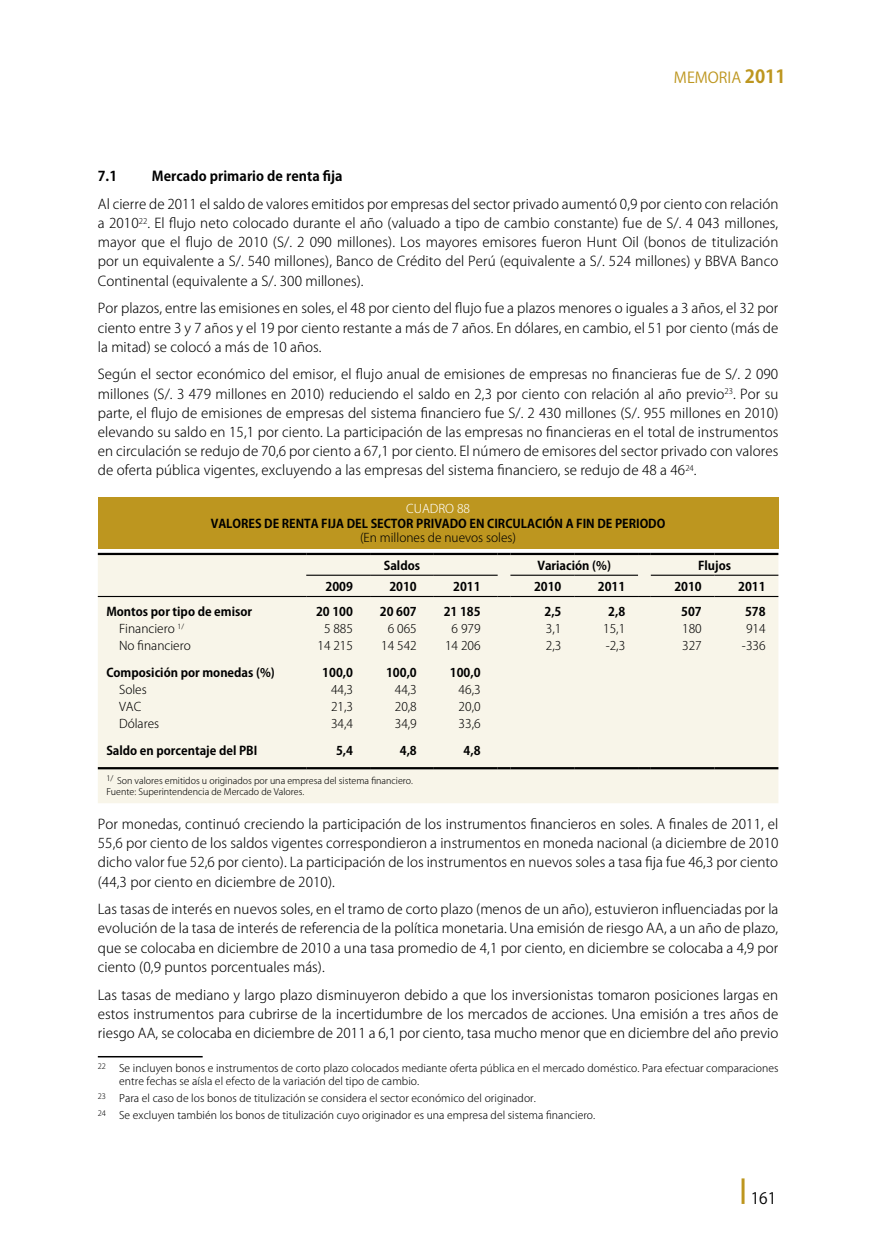
<style>
.page{position:relative;width:872px;height:1255px;background:#fff}
.page>*{position:absolute;margin:0;border:0;box-sizing:border-box;transform-origin:0 0}
.t1{font:15.75px "Koz Go Pro";color:#000}
.t2{font:15px "Koz Go Pro";color:#bd961f}
.t3{font:300 13.5px/19.2px "Koz Go Pro";letter-spacing:.005em;color:#000;text-align:justify}
.t4{font:700 13.5px "Koz Go Pro";letter-spacing:.005em;color:#000}
.t5{font:700 12px "Koz Go Pro";color:#000}
.t6{font:300 12px "Koz Go Pro";color:#000}
.t7{font:300 12px "Koz Go Pro";color:#fff}
.t8{font:300 10.5px/12.6px "Koz Go Pro";letter-spacing:.005em;color:#000}
.t9{font:300 9px/10.8px "Koz Go Pro";color:#000}
.s1{font-weight:700;font-size:18px}
</style>
<div class="page">
<hr style="left:741px;top:1178px;width:3px;height:25px;background:#bd961f">
<hr style="left:98px;top:1055px;width:105px;height:2px;background:#000">
<div style="left:98px;top:555px;width:680px;height:248px;background:#f8f5e9"></div>
<hr style="left:98px;top:553px;width:208px;height:2px;background:#000">
<hr style="left:306px;top:553px;width:64px;height:2px;background:#000">
<hr style="left:370px;top:553px;width:64px;height:2px;background:#000">
<hr style="left:434px;top:553px;width:63px;height:2px;background:#000">
<svg style="left:497px;top:553px;width:13px;height:2px"></svg>
<hr style="left:510px;top:553px;width:64px;height:2px;background:#000">
<hr style="left:574px;top:553px;width:64px;height:2px;background:#000">
<svg style="left:638px;top:553px;width:13px;height:2px"></svg>
<hr style="left:651px;top:553px;width:63px;height:2px;background:#000">
<hr style="left:714px;top:553px;width:64px;height:2px;background:#000">
<hr style="left:306px;top:574px;width:64px;height:1px;background:#000">
<hr style="left:370px;top:574px;width:64px;height:1px;background:#000">
<hr style="left:434px;top:574px;width:63px;height:1px;background:#000">
<hr style="left:510px;top:574px;width:64px;height:1px;background:#000">
<hr style="left:574px;top:574px;width:64px;height:1px;background:#000">
<hr style="left:651px;top:574px;width:63px;height:1px;background:#000">
<hr style="left:714px;top:574px;width:64px;height:1px;background:#000">
<hr style="left:98px;top:596px;width:208px;height:1px;background:#000">
<hr style="left:306px;top:596px;width:64px;height:1px;background:#000">
<hr style="left:370px;top:596px;width:64px;height:1px;background:#000">
<hr style="left:434px;top:596px;width:63px;height:1px;background:#000">
<svg style="left:497px;top:596px;width:13px;height:1px"></svg>
<hr style="left:510px;top:596px;width:64px;height:1px;background:#000">
<hr style="left:574px;top:596px;width:64px;height:1px;background:#000">
<svg style="left:638px;top:596px;width:13px;height:1px"></svg>
<hr style="left:651px;top:596px;width:63px;height:1px;background:#000">
<hr style="left:714px;top:596px;width:64px;height:1px;background:#000">
<hr style="left:98px;top:767px;width:208px;height:2px;background:#000">
<hr style="left:306px;top:767px;width:64px;height:2px;background:#000">
<hr style="left:370px;top:767px;width:64px;height:2px;background:#000">
<hr style="left:434px;top:767px;width:63px;height:2px;background:#000">
<svg style="left:497px;top:767px;width:13px;height:2px"></svg>
<hr style="left:510px;top:767px;width:64px;height:2px;background:#000">
<hr style="left:574px;top:767px;width:64px;height:2px;background:#000">
<svg style="left:638px;top:767px;width:13px;height:2px"></svg>
<hr style="left:651px;top:767px;width:63px;height:2px;background:#000">
<hr style="left:714px;top:767px;width:64px;height:2px;background:#000">
<div style="left:98px;top:497px;width:680px;height:51px;background:#bd961f"></div>
<p class="t2" style="left:674px;top:68px;width:113px">MEMORIA <span class="s1">2011</span></p>
<p class="t4" style="left:98px;top:167px;width:21px">7.1</p>
<p class="t4" style="left:152px;top:167px;width:192px">Mercado primario de renta fija</p>
<p class="t3" style="left:98px;top:194px;width:682px">Al cierre de 2011 el saldo de valores emitidos por empresas del sector privado aumentó 0,9 por ciento con relación a 2010<sup>22</sup>. El flujo neto colocado durante el año (valuado a tipo de cambio constante) fue de S/. 4 043 millones, mayor que el flujo de 2010 (S/. 2 090 millones). Los mayores emisores fueron Hunt Oil (bonos de titulización por un equivalente a S/. 540 millones), Banco de Crédito del Perú (equivalente a S/. 524 millones) y BBVA Banco Continental (equivalente a S/. 300 millones).</p>
<p class="t3" style="left:98px;top:299px;width:682px">Por plazos, entre las emisiones en soles, el 48 por ciento del flujo fue a plazos menores o iguales a 3 años, el 32 por ciento entre 3 y 7 años y el 19 por ciento restante a más de 7 años. En dólares, en cambio, el 51 por ciento (más de la mitad) se colocó a más de 10 años.</p>
<p class="t3" style="left:98px;top:365px;width:682px">Según el sector económico del emisor, el flujo anual de emisiones de empresas no financieras fue de S/. 2 090 millones (S/. 3 479 millones en 2010) reduciendo el saldo en 2,3 por ciento con relación al año previo<sup>23</sup>. Por su parte, el flujo de emisiones de empresas del sistema financiero fue S/. 2 430 millones (S/. 955 millones en 2010) elevando su saldo en 15,1 por ciento. La participación de las empresas no financieras en el total de instrumentos en circulación se redujo de 70,6 por ciento a 67,1 por ciento. El número de emisores del sector privado con valores de oferta pública vigentes, excluyendo a las empresas del sistema financiero, se redujo de 48 a 46<sup>24</sup>.</p>
<p class="t7" style="left:406px;top:501px;width:65px">CUADRO 88</p>
<p class="t5" style="left:211px;top:515px;width:456px">VALORES DE RENTA FIJA DEL SECTOR PRIVADO EN CIRCULACIÓN A FIN DE PERIODO</p>
<p class="t6" style="left:360px;top:530px;width:158px">(En millones de nuevos soles)</p>
<p class="t5" style="left:384px;top:557px;width:38px">Saldos</p>
<p class="t5" style="left:537px;top:557px;width:75px">Variación (%)</p>
<p class="t5" style="left:698px;top:557px;width:35px">Flujos</p>
<p class="t5" style="left:325px;top:578px;width:29px">2009</p>
<p class="t5" style="left:389px;top:578px;width:29px">2010</p>
<p class="t5" style="left:453px;top:578px;width:29px">2011</p>
<p class="t5" style="left:534px;top:578px;width:29px">2010</p>
<p class="t5" style="left:598px;top:578px;width:29px">2011</p>
<p class="t5" style="left:674px;top:578px;width:29px">2010</p>
<p class="t5" style="left:738px;top:578px;width:29px">2011</p>
<p class="t5" style="left:106px;top:604px;width:147px">Montos por tipo de emisor</p>
<p class="t5" style="left:316px;top:604px;width:38px">20 100</p>
<p class="t5" style="left:380px;top:604px;width:38px">20 607</p>
<p class="t5" style="left:444px;top:604px;width:38px">21 185</p>
<p class="t5" style="left:544px;top:604px;width:18px">2,5</p>
<p class="t5" style="left:608px;top:604px;width:18px">2,8</p>
<p class="t5" style="left:681px;top:604px;width:22px">507</p>
<p class="t5" style="left:745px;top:604px;width:22px">578</p>
<p class="t6" style="left:119px;top:621px;width:67px">Financiero <sup>1/</sup></p>
<p class="t6" style="left:324px;top:621px;width:31px">5 885</p>
<p class="t6" style="left:388px;top:621px;width:31px">6 065</p>
<p class="t6" style="left:451px;top:621px;width:31px">6 979</p>
<p class="t6" style="left:546px;top:621px;width:17px">3,1</p>
<p class="t6" style="left:603px;top:621px;width:24px">15,1</p>
<p class="t6" style="left:682px;top:621px;width:21px">180</p>
<p class="t6" style="left:746px;top:621px;width:21px">914</p>
<p class="t6" style="left:119px;top:638px;width:73px">No financiero</p>
<p class="t6" style="left:317px;top:638px;width:37px">14 215</p>
<p class="t6" style="left:381px;top:638px;width:37px">14 542</p>
<p class="t6" style="left:445px;top:638px;width:37px">14 206</p>
<p class="t6" style="left:546px;top:638px;width:17px">2,3</p>
<p class="t6" style="left:605px;top:638px;width:21px">-2,3</p>
<p class="t6" style="left:682px;top:638px;width:21px">327</p>
<p class="t6" style="left:742px;top:638px;width:25px">-336</p>
<p class="t5" style="left:106px;top:664px;width:170px">Composición por monedas (%)</p>
<p class="t5" style="left:322px;top:664px;width:32px">100,0</p>
<p class="t5" style="left:386px;top:664px;width:32px">100,0</p>
<p class="t5" style="left:450px;top:664px;width:32px">100,0</p>
<p class="t6" style="left:119px;top:681px;width:29px">Soles</p>
<p class="t6" style="left:331px;top:681px;width:24px">44,3</p>
<p class="t6" style="left:395px;top:681px;width:24px">44,3</p>
<p class="t6" style="left:458px;top:681px;width:24px">46,3</p>
<p class="t6" style="left:119px;top:698px;width:24px">VAC</p>
<p class="t6" style="left:331px;top:698px;width:24px">21,3</p>
<p class="t6" style="left:395px;top:698px;width:24px">20,8</p>
<p class="t6" style="left:458px;top:698px;width:24px">20,0</p>
<p class="t6" style="left:119px;top:715px;width:42px">Dólares</p>
<p class="t6" style="left:331px;top:715px;width:24px">34,4</p>
<p class="t6" style="left:395px;top:715px;width:24px">34,9</p>
<p class="t6" style="left:458px;top:715px;width:24px">33,6</p>
<p class="t5" style="left:106px;top:742px;width:152px">Saldo en porcentaje del PBI</p>
<p class="t5" style="left:336px;top:742px;width:18px">5,4</p>
<p class="t5" style="left:400px;top:742px;width:18px">4,8</p>
<p class="t5" style="left:463px;top:742px;width:18px">4,8</p>
<p class="t9" style="left:106px;top:775px;width:308px"><sup>1/</sup> Son valores emitidos u originados por una empresa del sistema financiero.<br>Fuente: Superintendencia de Mercado de Valores.</p>
<p class="t3" style="left:98px;top:814px;width:682px">Por monedas, continuó creciendo la participación de los instrumentos financieros en soles. A finales de 2011, el 55,6 por ciento de los saldos vigentes correspondieron a instrumentos en moneda nacional (a diciembre de 2010 dicho valor fue 52,6 por ciento). La participación de los instrumentos en nuevos soles a tasa fija fue 46,3 por ciento (44,3 por ciento en diciembre de 2010).</p>
<p class="t3" style="left:98px;top:899px;width:682px">Las tasas de interés en nuevos soles, en el tramo de corto plazo (menos de un año), estuvieron influenciadas por la evolución de la tasa de interés de referencia de la política monetaria. Una emisión de riesgo AA, a un año de plazo, que se colocaba en diciembre de 2010 a una tasa promedio de 4,1 por ciento, en diciembre se colocaba a 4,9 por ciento (0,9 puntos porcentuales más).</p>
<p class="t3" style="left:98px;top:985px;width:682px">Las tasas de mediano y largo plazo disminuyeron debido a que los inversionistas tomaron posiciones largas en estos instrumentos para cubrirse de la incertidumbre de los mercados de acciones. Una emisión a tres años de riesgo AA, se colocaba en diciembre de 2011 a 6,1 por ciento, tasa mucho menor que en diciembre del año previo</p>
<p class="t8" style="left:119px;top:1061px;width:661px;text-indent:-21px"><sup>22</sup> Se incluyen bonos e instrumentos de corto plazo colocados mediante oferta pública en el mercado doméstico. Para efectuar comparaciones entre fechas se aísla el efecto de la variación del tipo de cambio.</p>
<p class="t8" style="left:98px;top:1089px;width:499px;line-height:17.1px"><sup>23</sup> Para el caso de los bonos de titulización se considera el sector económico del originador.<br><sup>24</sup> Se excluyen también los bonos de titulización cuyo originador es una empresa del sistema financiero.</p>
<p class="t1" style="left:750px;top:1187px;width:27px">161</p>
</div>
